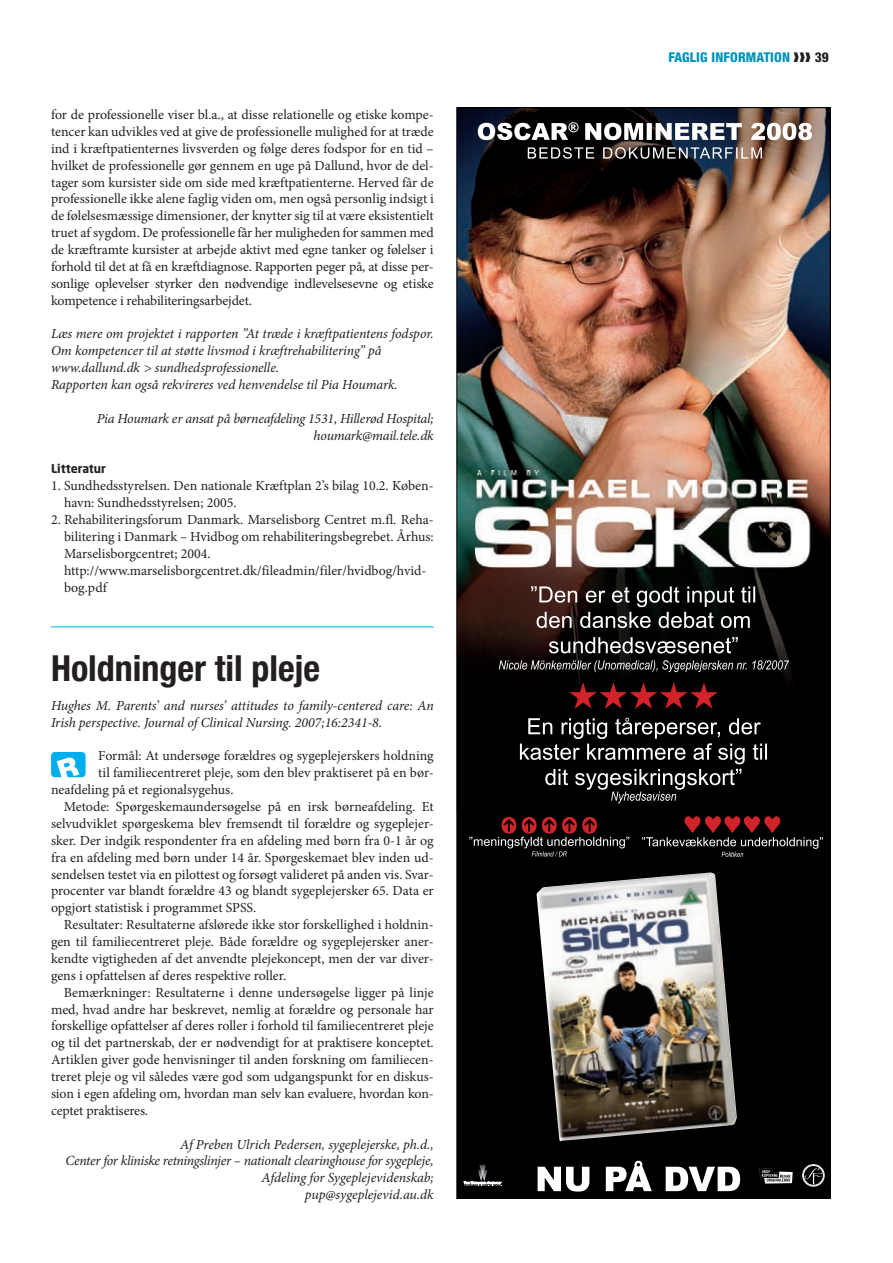
<style>
.page{position:relative;width:893px;height:1263px;background:#fff}
.page>*{position:absolute;margin:0;border:0;box-sizing:border-box;transform-origin:0 0}
.t1{font:700 condensed 36px "Helvetica Neue LT Std";color:#231f20}
.t2{font:13.8px/17px "Minion Pro";color:#231f20}
.t3{font:italic 13.8px/16.8px "Minion Pro";letter-spacing:-.01em;color:#231f20}
.t4{font:13.8px "Minion Pro";letter-spacing:-.02em;color:#231f20}
.t5{font:800 condensed 13.5px "Helvetica Neue LT Std";letter-spacing:.01em;color:#0093ba}
.t6{font:700 12px "Neo Sans Pro";color:#231f20}
.s1{color:#231f20}
</style>
<div class="page">
<div style="left:457px;top:108px;width:373px;height:1091px;background:#000"></div>
<img style="left:459px;top:110px;width:369px;height:694px">
<img style="left:476px;top:470px;width:352px;height:104px">
<img style="left:536px;top:872px;width:201px;height:270px">
<svg style="left:528px;top:147px;width:234px;height:12px"></svg>
<svg style="left:478px;top:122px;width:334px;height:18px"></svg>
<svg style="left:499px;top:660px;width:290px;height:12px"></svg>
<svg style="left:549px;top:637px;width:189px;height:16px"></svg>
<svg style="left:531px;top:586px;width:224px;height:42px"></svg>
<svg style="left:520px;top:718px;width:247px;height:85px"></svg>
<svg style="left:569px;top:682px;width:149px;height:27px"></svg>
<svg style="left:642px;top:816px;width:181px;height:41px"></svg>
<svg style="left:469px;top:817px;width:160px;height:39px"></svg>
<svg style="left:538px;top:1161px;width:202px;height:30px"></svg>
<svg style="left:804px;top:1168px;width:18px;height:16px"></svg>
<div style="left:802px;top:1164px;width:22px;height:22px;border:1px solid #fff;border-radius:50%"></div>
<div style="left:803px;top:1165px;width:21px;height:20px;border:1px solid #fff;border-radius:50%"></div>
<svg style="left:759px;top:1168px;width:34px;height:15px"></svg>
<svg style="left:464px;top:1165px;width:38px;height:21px"></svg>
<div style="left:51px;top:752px;width:35px;height:25px;background:#00aeef;border-radius:4px"></div>
<svg style="left:57px;top:757px;width:23px;height:21px"></svg>
<hr style="left:51px;top:626px;width:383px;height:1px;background:#00aeef">
<p class="t2" style="left:51px;top:106px;width:384px;text-align:justify">for de professionelle viser bl.a., at disse relationelle og etiske kompe&shy;tencer kan udvikles ved at give de professionelle mulighed for at træde ind i kræftpatienternes livsverden og følge deres fodspor for en tid – hvilket de professionelle gør gennem en uge på Dallund, hvor de del&shy;tager som kursister side om side med kræftpatienterne. Herved får de professionelle ikke alene faglig viden om, men også personlig indsigt i de følelsesmæssige dimensioner, der knytter sig til at være eksistentielt truet af sygdom. De professionelle får her muligheden for sammen med de kræftramte kursister at arbejde aktivt med egne tanker og følelser i forhold til det at få en kræftdiagnose. Rapporten peger på, at disse per&shy;sonlige oplevelser styrker den nødvendige indlevelsesevne og etiske kompetence i rehabiliteringsarbejdet.</p>
<p class="t3" style="left:51px;top:326px;width:384px">Læs mere om projektet i rapporten ”At træde i kræftpatientens fodspor.<br>Om kompetencer til at støtte livsmod i kræftrehabilitering” på www.dallund.dk &gt; sundhedsprofessionelle.<br>Rapporten kan også rekvireres ved henvendelse til Pia Houmark.</p>
<p class="t3" style="left:97px;top:410px;width:338px;text-align:right">Pia Houmark er ansat på børneafdeling 1531, Hillerød Hospital; houmark@mail.tele.dk</p>
<p class="t6" style="left:51px;top:461px;width:56px">Litteratur</p>
<p class="t2" style="left:64px;top:478px;width:371px;text-indent:-13px">1. Sundhedsstyrelsen. Den nationale Kræftplan 2’s bilag 10.2. Køben&shy;havn: Sundhedsstyrelsen; 2005.</p>
<p class="t2" style="left:64px;top:511px;width:371px;text-indent:-13px">2. Rehabiliteringsforum Danmark. Marselisborg Centret m.fl. Reha&shy;bilitering i Danmark – Hvidbog om rehabiliteringsbegrebet. Århus:<br>Marselisborgcentret; 2004. http://www.marselisborgcentret.dk/fileadmin/filer/hvidbog/hvid&shy;bog.pdf</p>
<h1 class="t1" style="left:51px;top:646px;width:271px">Holdninger til pleje</h1>
<p class="t3" style="left:51px;top:697px;width:384px">Hughes M. Parents’ and nurses’ attitudes to family-centered care: An<br>Irish perspective. Journal of Clinical Nursing. 2007;16:2341-8.</p>
<p class="t2" style="left:98px;top:747px;width:337px">Formål: At undersøge forældres og sygeplejerskers holdning</p>
<p class="t2" style="left:98px;top:764px;width:337px">til familiecentreret pleje, som den blev praktiseret på en bør-</p>
<p class="t2" style="left:51px;top:781px;width:184px">neafdeling på et regionalsygehus.</p>
<p class="t2" style="left:64px;top:798px;width:371px">Metode: Spørgeskemaundersøgelse på en irsk børneafdeling. Et</p>
<p class="t2" style="left:51px;top:815px;width:384px">selvudviklet spørgeskema blev fremsendt til forældre og sygeplejer-</p>
<p class="t2" style="left:51px;top:832px;width:384px">sker. Der indgik respondenter fra en afdeling med børn fra 0-1 år og</p>
<p class="t2" style="left:51px;top:849px;width:384px">fra en afdeling med børn under 14 år. Spørgeskemaet blev inden ud-</p>
<p class="t2" style="left:51px;top:866px;width:384px">sendelsen testet via en pilottest og forsøgt valideret på anden vis. Svar-</p>
<p class="t2" style="left:51px;top:882px;width:384px">procenter var blandt forældre 43 og blandt sygeplejersker 65. Data er</p>
<p class="t2" style="left:51px;top:899px;width:207px">opgjort statistisk i programmet SPSS.</p>
<p class="t2" style="left:64px;top:916px;width:371px">Resultater: Resultaterne afslørede ikke stor forskellighed i holdnin-</p>
<p class="t2" style="left:51px;top:933px;width:384px">gen til familiecentreret pleje. Både forældre og sygeplejersker aner-</p>
<p class="t2" style="left:51px;top:950px;width:384px">kendte vigtigheden af det anvendte plejekoncept, men der var diver-</p>
<p class="t2" style="left:51px;top:967px;width:237px">gens i opfattelsen af deres respektive roller.</p>
<p class="t2" style="left:64px;top:984px;width:371px">Bemærkninger: Resultaterne i denne undersøgelse ligger på linje</p>
<p class="t2" style="left:51px;top:1001px;width:384px">med, hvad andre har beskrevet, nemlig at forældre og personale har</p>
<p class="t2" style="left:51px;top:1017px;width:384px">forskellige opfattelser af deres roller i forhold til familiecentreret pleje</p>
<p class="t2" style="left:51px;top:1034px;width:384px">og til det partnerskab, der er nødvendigt for at praktisere konceptet.</p>
<p class="t2" style="left:51px;top:1051px;width:384px">Artiklen giver gode henvisninger til anden forskning om familiecen-</p>
<p class="t2" style="left:51px;top:1068px;width:384px">treret pleje og vil således være god som udgangspunkt for en diskus-</p>
<p class="t4" style="left:51px;top:1084px;width:384px">sion i egen afdeling om, hvordan man selv kan evaluere, hvordan kon-</p>
<p class="t2" style="left:51px;top:1102px;width:99px">ceptet praktiseres.</p>
<p class="t3" style="left:65px;top:1136px;width:370px;text-align:right">Af Preben Ulrich Pedersen, sygeplejerske, ph.d.,<br>Center for kliniske retningslinjer – nationalt clearinghouse for sygepleje, Afdeling for Sygeplejevidenskab;<br>pup@sygeplejevid.au.dk</p>
<p class="t5" style="left:668px;top:49px;width:162px">FAGLIG INFORMATION <span class="s1">❱❱❱ 39</span></p>
</div>
